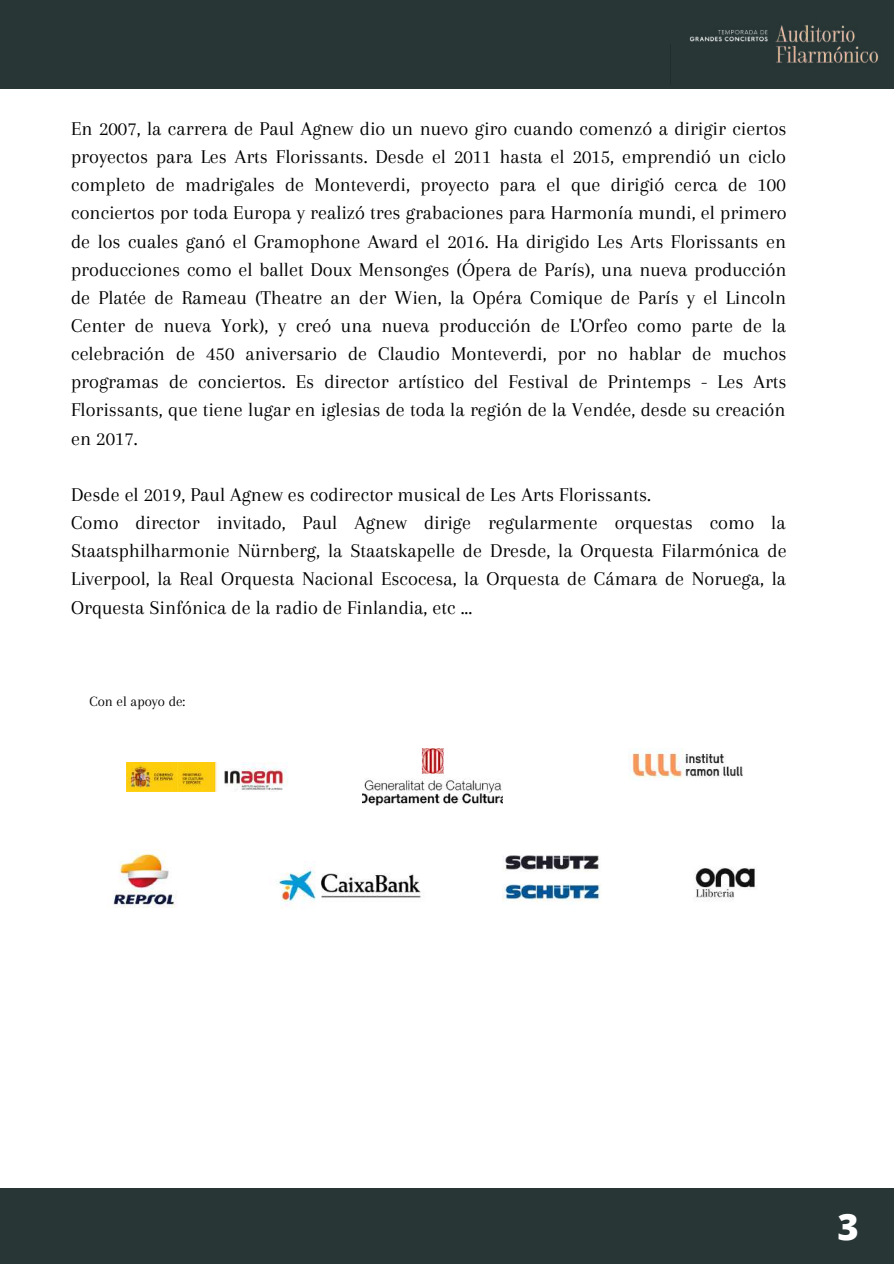
<style>
.page{position:relative;width:894px;height:1264px;background:#fff}
.page>*{position:absolute;margin:0;border:0;box-sizing:border-box;transform-origin:0 0}
.t1{font:800 36.3px "Open Sans";color:#fff}
.t2{font:20.25px/28.2px "Arapey";color:#000;text-align:justify}
.t3{font:14.7px "Arapey";color:#000}
</style>
<div class="page">
<div style="left:0;top:0;width:893px;height:89px;background:#283636"></div>
<img style="left:661px;top:19px;width:232px;height:50px">
<div style="left:670px;top:45px;width:100px;height:39px;background:#283636"></div>
<div style="left:0;top:1188px;width:893px;height:75px;background:#283636"></div>
<img style="left:363px;top:749px;width:139px;height:56px">
<img style="left:126px;top:763px;width:162px;height:28px">
<img style="left:113px;top:849px;width:63px;height:59px">
<img style="left:277px;top:861px;width:144px;height:47px">
<img style="left:502px;top:855px;width:99px;height:48px">
<img style="left:693px;top:867px;width:62px;height:34px">
<img style="left:628px;top:749px;width:115px;height:30px">
<p class="t2" style="left:71px;top:114px;width:716px">En 2007, la carrera de Paul Agnew dio un nuevo giro cuando comenzó a dirigir ciertos proyectos para Les Arts Florissants. Desde el 2011 hasta el 2015, emprendió un ciclo completo de madrigales de Monteverdi, proyecto para el que dirigió cerca de 100 conciertos por toda Europa y realizó tres grabaciones para Harmonía mundi, el primero de los cuales ganó el Gramophone Award el 2016. Ha dirigido Les Arts Florissants en producciones como el ballet Doux Mensonges (Ópera de París), una nueva producción de Platée de Rameau (Theatre an der Wien, la Opéra Comique de París y el Lincoln Center de nueva York), y creó una nueva producción de L'Orfeo como parte de la celebración de 450 aniversario de Claudio Monteverdi, por no hablar de muchos programas de conciertos. Es director artístico del Festival de Printemps - Les Arts Florissants, que tiene lugar en iglesias de toda la región de la Vendée, desde su creación en 2017.</p>
<p class="t2" style="left:71px;top:480px;width:716px;text-align:left">Desde el 2019, Paul Agnew es codirector musical de Les Arts Florissants.<br>Como director invitado, Paul Agnew dirige regularmente orquestas como la Staatsphilharmonie Nürnberg, la Staatskapelle de Dresde, la Orquesta Filarmónica de Liverpool, la Real Orquesta Nacional Escocesa, la Orquesta de Cámara de Noruega, la Orquesta Sinfónica de la radio de Finlandia, etc ...</p>
<p class="t3" style="left:89px;top:693px;width:97px">Con el apoyo de:</p>
<h1 class="t1" style="left:837px;top:1201px;width:23px">3</h1>
</div>
